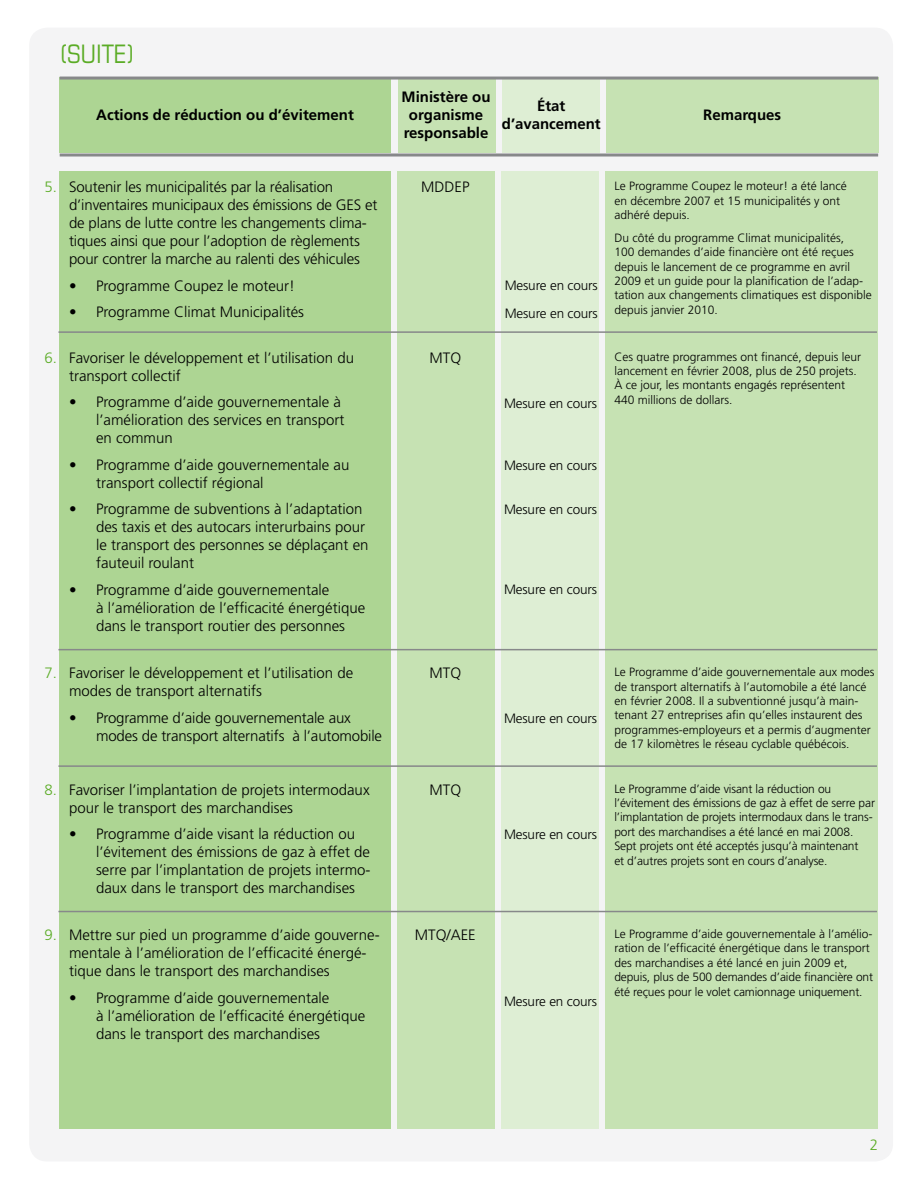
<style>
.page{position:relative;width:918px;height:1188px;background:#fff}
.page>*{position:absolute;margin:0;border:0;box-sizing:border-box;transform-origin:0 0}
.t1{font:condensed 25.5px "Eurostile";color:#5bac26}
.t2{font:300 15px/18px "Frutiger";color:#000}
.t3{font:700 15px/18px "Frutiger";color:#000;text-align:center}
.t4{font:300 15px "Frutiger";color:#5bac26}
.t5{font:300 13.5px "Frutiger";letter-spacing:-.01em;color:#000}
.t6{font:300 12px/14.4px "Frutiger";color:#000}
</style>
<div class="page">
<div style="left:29px;top:28px;width:864px;height:1133px;background:#f4f4f5;border-radius:18px"></div>
<div style="left:60px;top:78px;width:331px;height:75px;background:#add593"></div>
<div style="left:398px;top:78px;width:97px;height:75px;background:#c6e2b3"></div>
<div style="left:502px;top:78px;width:98px;height:75px;background:#deeed4"></div>
<div style="left:606px;top:78px;width:272px;height:75px;background:#c6e2b3"></div>
<hr style="left:60px;top:154px;width:818px;height:3px;background:#87888a">
<hr style="left:60px;top:77px;width:818px;height:3px;background:#87888a">
<div style="left:59px;top:171px;width:332px;height:957px;background:#add593"></div>
<div style="left:397px;top:171px;width:98px;height:957px;background:#c6e2b3"></div>
<div style="left:502px;top:171px;width:97px;height:957px;background:#deeed4"></div>
<div style="left:606px;top:171px;width:272px;height:957px;background:#c6e2b3"></div>
<hr style="left:58px;top:331px;width:819px;height:2px;background:#87888a">
<hr style="left:58px;top:649px;width:819px;height:1px;background:#87888a">
<hr style="left:58px;top:765px;width:819px;height:2px;background:#87888a">
<hr style="left:58px;top:911px;width:819px;height:1px;background:#87888a">
<h1 class="t1" style="left:60px;top:38px;width:76px">(SUITE)</h1>
<p class="t3" style="left:402px;top:87px;width:90px">Ministère ou organisme responsable</p>
<p class="t3" style="left:502px;top:97px;width:100px">État d’avancement</p>
<p class="t3" style="left:96px;top:106px;width:259px">Actions de réduction ou d’évitement</p>
<p class="t3" style="left:703px;top:106px;width:80px">Remarques</p>
<p class="t4" style="left:45px;top:179px;width:14px">5.</p>
<p class="t4" style="left:45px;top:349px;width:14px">6.</p>
<p class="t4" style="left:45px;top:665px;width:14px">7.</p>
<p class="t4" style="left:45px;top:781px;width:14px">8.</p>
<p class="t4" style="left:45px;top:927px;width:14px">9.</p>
<p class="t2" style="left:69px;top:178px;width:310px">Soutenir les municipalités par la réalisation d’inventaires municipaux des émissions de GES et de plans de lutte contre les changements clima&shy;tiques ainsi que pour l’adoption de règlements pour contrer la marche au ralenti des véhicules</p>
<p class="t2" style="left:69px;top:277px;width:227px">• Programme Coupez le moteur!</p>
<p class="t2" style="left:69px;top:303px;width:237px">• Programme Climat Municipalités</p>
<p class="t2" style="left:69px;top:349px;width:287px">Favoriser le développement et l’utilisation du transport collectif</p>
<p class="t2" style="left:96px;top:393px;width:250px;text-indent:-27px">• Programme d’aide gouvernementale à l’amélioration des services en transport en commun</p>
<p class="t2" style="left:96px;top:456px;width:255px;text-indent:-27px">• Programme d’aide gouvernementale au transport collectif régional</p>
<p class="t2" style="left:96px;top:500px;width:274px;text-indent:-27px">• Programme de subventions à l’adaptation des taxis et des autocars interurbains pour le transport des personnes se déplaçant en fauteuil roulant</p>
<p class="t2" style="left:96px;top:581px;width:271px;text-indent:-27px">• Programme d’aide gouvernementale<br>à l’amélioration de l’efficacité énergétique dans le transport routier des personnes</p>
<p class="t2" style="left:69px;top:665px;width:286px">Favoriser le développement et l’utilisation de modes de transport alternatifs</p>
<p class="t2" style="left:96px;top:709px;width:288px;text-indent:-27px">• Programme d’aide gouvernementale aux modes de transport alternatifs à l’automobile</p>
<p class="t2" style="left:69px;top:781px;width:302px">Favoriser l’implantation de projets intermodaux pour le transport des marchandises</p>
<p class="t2" style="left:96px;top:825px;width:276px;text-indent:-27px">• Programme d’aide visant la réduction ou l’évitement des émissions de gaz à effet de serre par l’implantation de projets intermo&shy;daux dans le transport des marchandises</p>
<p class="t2" style="left:69px;top:926px;width:312px">Mettre sur pied un programme d’aide gouverne&shy;mentale à l’amélioration de l’efficacité énergé&shy;tique dans le transport des marchandises</p>
<p class="t2" style="left:96px;top:989px;width:271px;text-indent:-27px">• Programme d’aide gouvernementale<br>à l’amélioration de l’efficacité énergétique dans le transport des marchandises</p>
<p class="t2" style="left:421px;top:178px;width:50px">MDDEP</p>
<p class="t2" style="left:430px;top:349px;width:33px">MTQ</p>
<p class="t2" style="left:430px;top:665px;width:33px">MTQ</p>
<p class="t2" style="left:430px;top:781px;width:33px">MTQ</p>
<p class="t2" style="left:415px;top:926px;width:62px">MTQ/AEE</p>
<p class="t5" style="left:505px;top:277px;width:95px">Mesure en cours</p>
<p class="t5" style="left:505px;top:305px;width:95px">Mesure en cours</p>
<p class="t5" style="left:504px;top:395px;width:95px">Mesure en cours</p>
<p class="t6" style="left:614px;top:179px;width:234px">Le Programme Coupez le moteur! a été lancé en décembre 2007 et 15 municipalités y ont adhéré depuis.</p>
<p class="t6" style="left:614px;top:231px;width:259px">Du côté du programme Climat municipalités,<br>100 demandes d’aide financière ont été reçues depuis le lancement de ce programme en avril 2009 et un guide pour la planification de l’adap&shy;tation aux changements climatiques est disponible depuis janvier 2010.</p>
<p class="t6" style="left:614px;top:349px;width:248px">Ces quatre programmes ont financé, depuis leur lancement en février 2008, plus de 250 projets.<br>À ce jour, les montants engagés représentent 440 millions de dollars.</p>
<p class="t5" style="left:504px;top:457px;width:95px">Mesure en cours</p>
<p class="t5" style="left:504px;top:501px;width:95px">Mesure en cours</p>
<p class="t5" style="left:504px;top:582px;width:95px">Mesure en cours</p>
<p class="t5" style="left:504px;top:710px;width:95px">Mesure en cours</p>
<p class="t5" style="left:504px;top:827px;width:95px">Mesure en cours</p>
<p class="t6" style="left:614px;top:665px;width:262px">Le Programme d’aide gouvernementale aux modes de transport alternatifs à l’automobile a été lancé en février 2008. Il a subventionné jusqu’à main&shy;tenant 27 entreprises afin qu’elles instaurent des programmes-employeurs et a permis d’augmenter de 17 kilomètres le réseau cyclable québécois.</p>
<p class="t6" style="left:614px;top:782px;width:262px">Le Programme d’aide visant la réduction ou l’évitement des émissions de gaz à effet de serre par l’implantation de projets intermodaux dans le trans&shy;port des marchandises a été lancé en mai 2008.<br>Sept projets ont été acceptés jusqu’à maintenant<br>et d’autres projets sont en cours d’analyse.</p>
<p class="t5" style="left:504px;top:994px;width:95px">Mesure en cours</p>
<p class="t6" style="left:614px;top:927px;width:260px">Le Programme d’aide gouvernementale à l’amélio&shy;ration de l’efficacité énergétique dans le transport des marchandises a été lancé en juin 2009 et, depuis, plus de 500 demandes d’aide financière ont été reçues pour le volet camionnage uniquement.</p>
<p class="t4" style="left:870px;top:1136px;width:10px">2</p>
</div>
